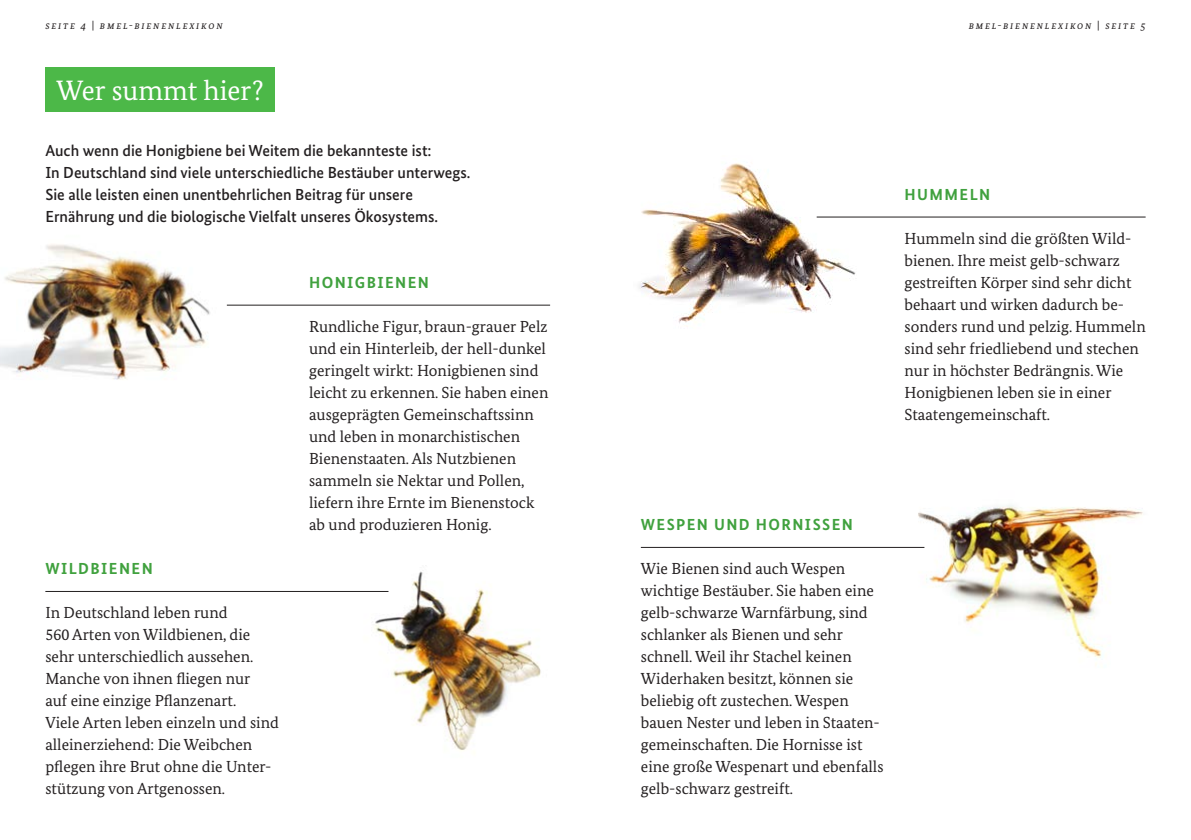
<style>
.page{position:relative;width:1191px;height:840px;background:#fff}
.page>*{position:absolute;margin:0;border:0;box-sizing:border-box;transform-origin:0 0}
.t1{font:28px "Bundes Serif";color:#fff}
.t2{font:16px/22px "Bundes Serif";color:#231f20}
.t3{font:500 16px/22px "Bundes Sans";color:#231f20}
.t4{font:700 16px "Bundes Sans";letter-spacing:.09em;color:#40a13e}
.t5{font:italic 11px "Bundes Serif";letter-spacing:.15em;color:#231f20}
.s1{font-style:normal}
</style>
<div class="page">
<img style="left:0;top:244px;width:255px;height:136px">
<img style="left:639px;top:163px;width:243px;height:161px">
<img style="left:904px;top:505px;width:239px;height:153px">
<img style="left:317px;top:571px;width:224px;height:180px">
<div style="left:45px;top:67px;width:230px;height:44px;background:#4cb848"></div>
<hr style="left:227px;top:304px;width:323px;height:1px;background:#231f20">
<hr style="left:816px;top:216px;width:329px;height:1px;background:#231f20">
<hr style="left:45px;top:590px;width:343px;height:1px;background:#231f20">
<hr style="left:641px;top:546px;width:283px;height:1px;background:#231f20">
<p class="t5" style="left:45px;top:18px;width:179px">seite 4 <span class="s1">|</span> bmel-bienenlexikon</p>
<p class="t5" style="left:968px;top:18px;width:178px">bmel-bienenlexikon <span class="s1">|</span> seite 5</p>
<h1 class="t1" style="left:56px;top:73px;width:209px">Wer summt hier?</h1>
<p class="t3" style="left:45px;top:139px;width:426px">Auch wenn die Honigbiene bei Weitem die bekannteste ist:<br>In Deutschland sind viele unterschiedliche Bestäuber unterwegs.<br>Sie alle leisten einen unentbehrlichen Beitrag für unsere Ernährung und die biologische Vielfalt unseres Ökosystems.</p>
<p class="t4" style="left:45px;top:558px;width:109px">WILDBIENEN</p>
<p class="t2" style="left:45px;top:601px;width:235px">In Deutschland leben rund<br>560 Arten von Wildbienen, die sehr unterschiedlich aussehen.<br>Manche von ihnen fliegen nur<br>auf eine einzige Pflanzenart.<br>Viele Arten leben einzeln und sind alleinerziehend: Die Weibchen pflegen ihre Brut ohne die Unter&shy;stützung von Artgenossen.</p>
<p class="t4" style="left:309px;top:272px;width:121px">HONIGBIENEN</p>
<p class="t2" style="left:309px;top:315px;width:241px">Rundliche Figur, braun-grauer Pelz und ein Hinterleib, der hell-dunkel geringelt wirkt: Honigbienen sind leicht zu erkennen. Sie haben einen ausgeprägten Gemeinschaftssinn und leben in monarchistischen Bienenstaaten. Als Nutzbienen sammeln sie Nektar und Pollen, liefern ihre Ernte im Bienenstock ab und produzieren Honig.</p>
<p class="t4" style="left:904px;top:184px;width:87px">HUMMELN</p>
<p class="t2" style="left:904px;top:227px;width:243px">Hummeln sind die größten Wild&shy;bienen. Ihre meist gelb-schwarz gestreiften Körper sind sehr dicht behaart und wirken dadurch be&shy;sonders rund und pelzig. Hummeln sind sehr friedliebend und stechen nur in höchster Bedrängnis. Wie<br>Honigbienen leben sie in einer<br>Staatengemeinschaft.</p>
<p class="t4" style="left:641px;top:514px;width:213px">WESPEN UND HORNISSEN</p>
<p class="t2" style="left:641px;top:557px;width:244px">Wie Bienen sind auch Wespen wichtige Bestäuber. Sie haben eine gelb-schwarze Warnfärbung, sind schlanker als Bienen und sehr schnell. Weil ihr Stachel keinen<br>Widerhaken besitzt, können sie beliebig oft zustechen. Wespen bauen Nester und leben in Staaten&shy;gemeinschaften. Die Hornisse ist eine große Wespenart und ebenfalls gelb-schwarz gestreift.</p>
</div>
